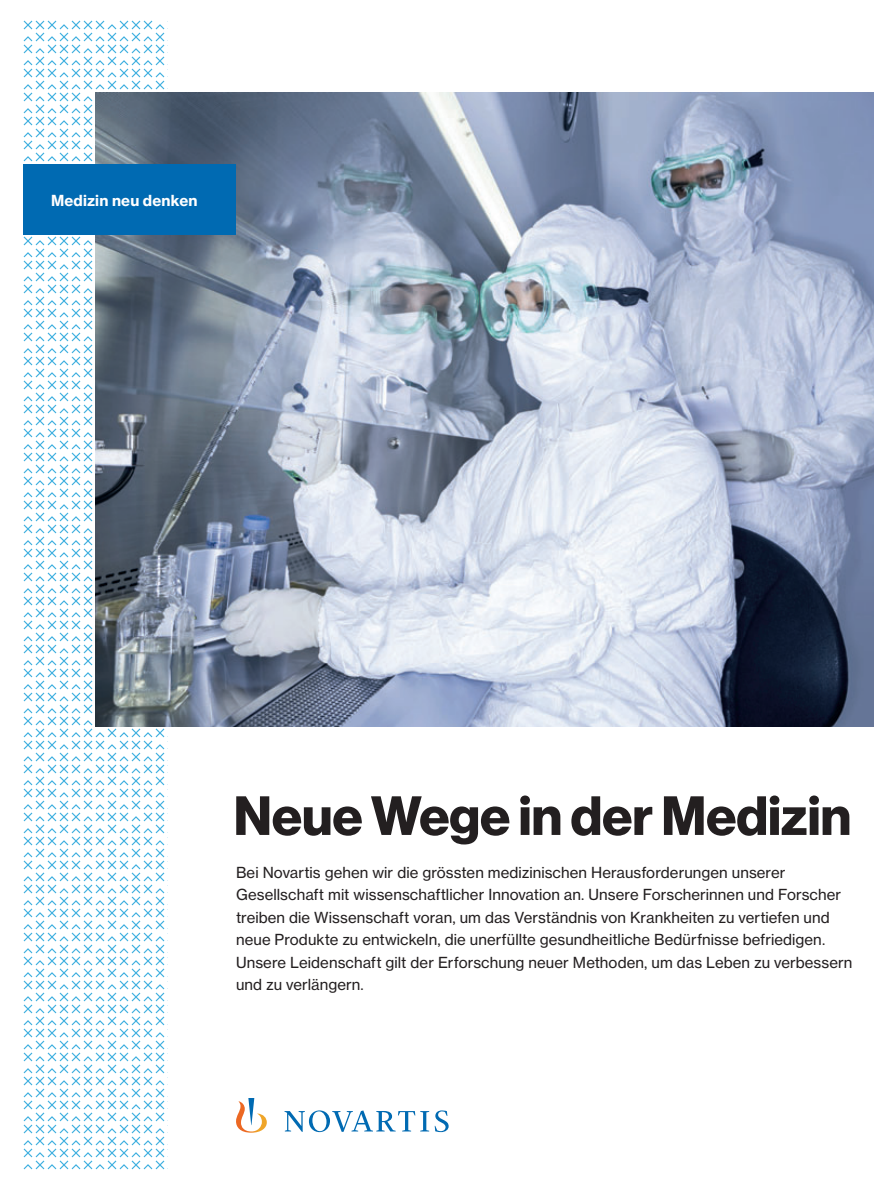
<style>
.page{position:relative;width:893px;height:1191px;background:#fff}
.page>*{position:absolute;margin:0;border:0;box-sizing:border-box;transform-origin:0 0}
.t1{font:700 54px "Volta Modern Display 75";color:#231f20}
.t2{font:15px/22.5px "Volta Modern Text 55 Roman";letter-spacing:.005em;color:#231f20}
.t3{font:700 15px "Volta Modern Text 75";letter-spacing:.01em;color:#fff}
</style>
<div class="page">
<svg style="left:236px;top:1098px;width:213px;height:34px"></svg>
<svg style="left:23px;top:20px;width:144px;height:1149px"></svg>
<img style="left:95px;top:92px;width:779px;height:634px">
<div style="left:23px;top:164px;width:213px;height:71px;background:#006ab2"></div>
<p class="t3" style="left:51px;top:192px;width:148px">Medizin neu denken</p>
<h1 class="t1" style="left:234px;top:796px;width:619px">Neue Wege in der Medizin</h1>
<p class="t2" style="left:236px;top:862px;width:618px">Bei Novartis gehen wir die grössten medizinischen Herausforderungen unserer Gesellschaft mit wissenschaftlicher Innovation an. Unsere Forscherinnen und Forscher treiben die Wissenschaft voran, um das Verständnis von Krankheiten zu vertiefen und neue Produkte zu entwickeln, die unerfüllte gesundheitliche Bedürfnisse befriedigen.<br>Unsere Leidenschaft gilt der Erforschung neuer Methoden, um das Leben zu verbessern und zu verlängern.</p>
</div>
